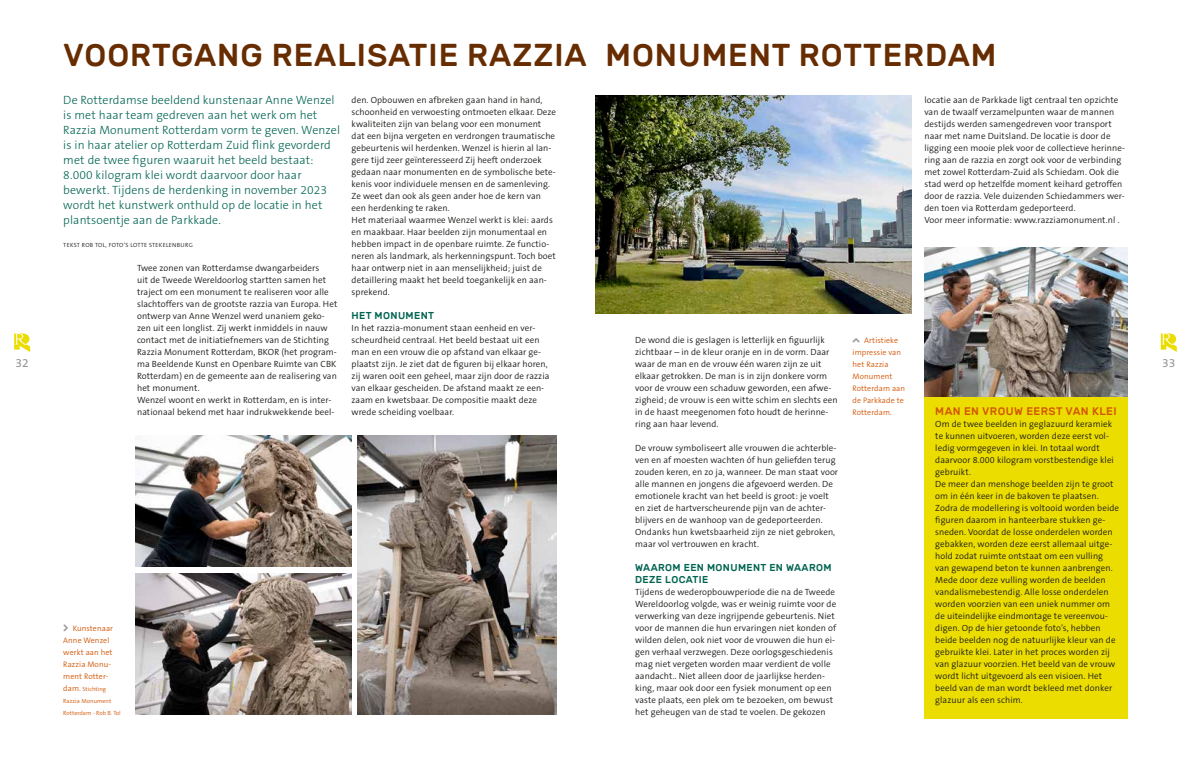
<style>
.page{position:relative;width:1191px;height:766px;background:#fff}
.page>*{position:absolute;margin:0;border:0;box-sizing:border-box;transform-origin:0 0}
.t1{font:500 31.5px "Rubik";letter-spacing:.03em;color:#672c00}
.t2{font:300 12px/15px "The Sans B3";letter-spacing:.01em;color:#006451}
.t3{font:12px "The Sans B5 Plain";color:#959594}
.t4{font:500 11px "Rubik";letter-spacing:.04em;color:#d25707}
.t5{font:500 10px/12px "Rubik";letter-spacing:.04em;color:#006451}
.t6{font:300 9px/12px "The Sans B4";letter-spacing:.01em;color:#1d1d1b}
.t7{font:300 8px/12px "The Sans B4";letter-spacing:.01em;color:#d25707}
.t8{font:300 6px/12px "The Sans B4";letter-spacing:.01em;color:#d25707}
.t9{font:300 6px "The Sans B4";letter-spacing:.045em;color:#1d1d1b}
.s1{font-size:8px}
</style>
<div class="page">
<svg style="left:14px;top:333px;width:16px;height:19px"></svg>
<svg style="left:1160px;top:333px;width:16px;height:19px"></svg>
<div style="left:924px;top:392px;width:203px;height:326px;background:#ecdd00"></div>
<img style="left:135px;top:573px;width:216px;height:141px">
<img style="left:358px;top:436px;width:198px;height:278px">
<img style="left:595px;top:95px;width:316px;height:219px">
<img style="left:135px;top:436px;width:216px;height:130px">
<img style="left:925px;top:247px;width:202px;height:149px">
<h1 class="t1" style="left:63px;top:37px;width:934px">VOORTGANG REALISATIE RAZZIA MONUMENT ROTTERDAM</h1>
<p class="t2" style="left:63px;top:93px;width:278px">De Rotterdamse beeldend kunstenaar Anne Wenzel is met haar team gedreven aan het werk om het Razzia Monument Rotterdam vorm te geven. Wenzel is in haar atelier op Rotterdam Zuid flink gevorderd met de twee figuren waaruit het beeld bestaat:<br>8.000 kilogram klei wordt daarvoor door haar bewerkt. Tijdens de herdenking in november 2023 wordt het kunstwerk onthuld op de locatie in het plantsoentje aan de Parkkade.</p>
<p class="t9" style="left:63px;top:241px;width:131px">TEKST ROB TOL, FOTO’S LOTTE STEKELENBURG</p>
<p class="t6" style="left:351px;top:94px;width:206px">den. Opbouwen en afbreken gaan hand in hand, schoonheid en verwoesting ontmoeten elkaar. Deze kwaliteiten zijn van belang voor een monument dat een bijna vergeten en verdrongen traumatische gebeurtenis wil herdenken. Wenzel is hierin al lan&shy;gere tijd zeer geïnteresseerd Zij heeft onderzoek gedaan naar monumenten en de symbolische bete&shy;kenis voor individuele mensen en de samenleving.<br>Ze weet dan ook als geen ander hoe de kern van een herdenking te raken.<br>Het materiaal waarmee Wenzel werkt is klei: aards en maakbaar. Haar beelden zijn monumentaal en hebben impact in de openbare ruimte. Ze functio&shy;neren als landmark, als herkenningspunt. Toch boet haar ontwerp niet in aan menselijkheid; juist de detaillering maakt het beeld toegankelijk en aan&shy;sprekend.</p>
<p class="t5" style="left:351px;top:309px;width:84px">HET MONUMENT</p>
<p class="t6" style="left:351px;top:322px;width:199px">In het razzia-monument staan eenheid en ver&shy;scheurdheid centraal. Het beeld bestaat uit een man en een vrouw die op afstand van elkaar ge&shy;plaatst zijn. Je ziet dat de figuren bij elkaar horen, zij waren ooit een geheel, maar zijn door de razzia van elkaar gescheiden. De afstand maakt ze een&shy;zaam en kwetsbaar. De compositie maakt deze wrede scheiding voelbaar.</p>
<p class="t6" style="left:924px;top:94px;width:202px">locatie aan de Parkkade ligt centraal ten opzichte van de twaalf verzamelpunten waar de mannen destijds werden samengedreven voor transport naar met name Duitsland. De locatie is door de ligging een mooie plek voor de collectieve herinne&shy;ring aan de razzia en zorgt ook voor de verbinding met zowel Rotterdam-Zuid als Schiedam. Ook die stad werd op hetzelfde moment keihard getroffen door de razzia. Vele duizenden Schiedammers wer&shy;den toen via Rotterdam gedeporteerd.<br>Voor meer informatie: www.razziamonument.nl .</p>
<p class="t6" style="left:137px;top:262px;width:202px">Twee zonen van Rotterdamse dwangarbeiders<br>uit de Tweede Wereldoorlog startten samen het traject om een monument te realiseren voor alle slachtoffers van de grootste razzia van Europa. Het ontwerp van Anne Wenzel werd unaniem geko&shy;zen uit een longlist. Zij werkt inmiddels in nauw contact met de initiatiefnemers van de Stichting Razzia Monument Rotterdam, BKOR (het program&shy;ma Beeldende Kunst en Openbare Ruimte van CBK Rotterdam) en de gemeente aan de realisering van het monument.<br>Wenzel woont en werkt in Rotterdam, en is inter&shy;nationaal bekend met haar indrukwekkende beel-</p>
<p class="t6" style="left:635px;top:334px;width:204px">De wond die is geslagen is letterlijk en figuurlijk zichtbaar – in de kleur oranje en in de vorm. Daar waar de man en de vrouw één waren zijn ze uit elkaar getrokken. De man is in zijn donkere vorm voor de vrouw een schaduw geworden, een afwe&shy;zigheid; de vrouw is een witte schim en slechts een in de haast meegenomen foto houdt de herinne&shy;ring aan haar levend.</p>
<p class="t6" style="left:635px;top:442px;width:204px">De vrouw symboliseert alle vrouwen die achterble&shy;ven en af moesten wachten óf hun geliefden terug zouden keren, en zo ja, wanneer. De man staat voor alle mannen en jongens die afgevoerd werden. De emotionele kracht van het beeld is groot: je voelt en ziet de hartverscheurende pijn van de achter&shy;blijvers en de wanhoop van de gedeporteerden.<br>Ondanks hun kwetsbaarheid zijn ze niet gebroken, maar vol vertrouwen en kracht.</p>
<p class="t5" style="left:635px;top:561px;width:198px">WAAROM EEN MONUMENT EN WAAROM<br>DEZE LOCATIE</p>
<p class="t6" style="left:635px;top:586px;width:203px">Tijdens de wederopbouwperiode die na de Tweede Wereldoorlog volgde, was er weinig ruimte voor de verwerking van deze ingrijpende gebeurtenis. Niet voor de mannen die hun ervaringen niet konden of wilden delen, ook niet voor de vrouwen die hun ei&shy;gen verhaal verzwegen. Deze oorlogsgeschiedenis mag niet vergeten worden maar verdient de volle aandacht.. Niet alleen door de jaarlijkse herden&shy;king, maar ook door een fysiek monument op een vaste plaats, een plek om te bezoeken, om bewust het geheugen van de stad te voelen. De gekozen</p>
<p class="t7" style="left:852px;top:334px;width:54px;text-indent:12px">Artistieke impressie van het Razzia<br>Monument<br>Rotterdam aan de Parkkade te<br>Rotterdam.</p>
<h2 class="t3" style="left:16px;top:356px;width:15px">32</h2>
<h2 class="t3" style="left:1162px;top:356px;width:15px">33</h2>
<p class="t4" style="left:935px;top:404px;width:183px">MAN EN VROUW EERST VAN KLEI</p>
<p class="t6" style="left:935px;top:418px;width:185px">Om de twee beelden in geglazuurd keramiek te kunnen uitvoeren, worden deze eerst vol&shy;ledig vormgegeven in klei. In totaal wordt daarvoor 8.000 kilogram vorstbestendige klei gebruikt.<br>De meer dan menshoge beelden zijn te groot om in één keer in de bakoven te plaatsen.<br>Zodra de modellering is voltooid worden beide figuren daarom in hanteerbare stukken ge&shy;sneden. Voordat de losse onderdelen worden gebakken, worden deze eerst allemaal uitge&shy;hold zodat ruimte ontstaat om een vulling van gewapend beton te kunnen aanbrengen.<br>Mede door deze vulling worden de beelden vandalismebestendig. Alle losse onderdelen worden voorzien van een uniek nummer om de uiteindelijke eindmontage te vereenvou&shy;digen. Op de hier getoonde foto’s, hebben beide beelden nog de natuurlijke kleur van de gebruikte klei. Later in het proces worden zij van glazuur voorzien. Het beeld van de vrouw wordt licht uitgevoerd als een visioen. Het beeld van de man wordt bekleed met donker glazuur als een schim.</p>
<p class="t7" style="left:63px;top:622px;width:51px;text-indent:9px">Kunstenaar<br>Anne Wenzel werkt aan het<br>Razzia Monu&shy;ment Rotter-</p>
<p class="t8" style="left:63px;top:683px;width:59px"><span class="s1">dam.</span> Stichting<br>Razzia Monument<br>Rotterdam - Rob B. Tol</p>
</div>
